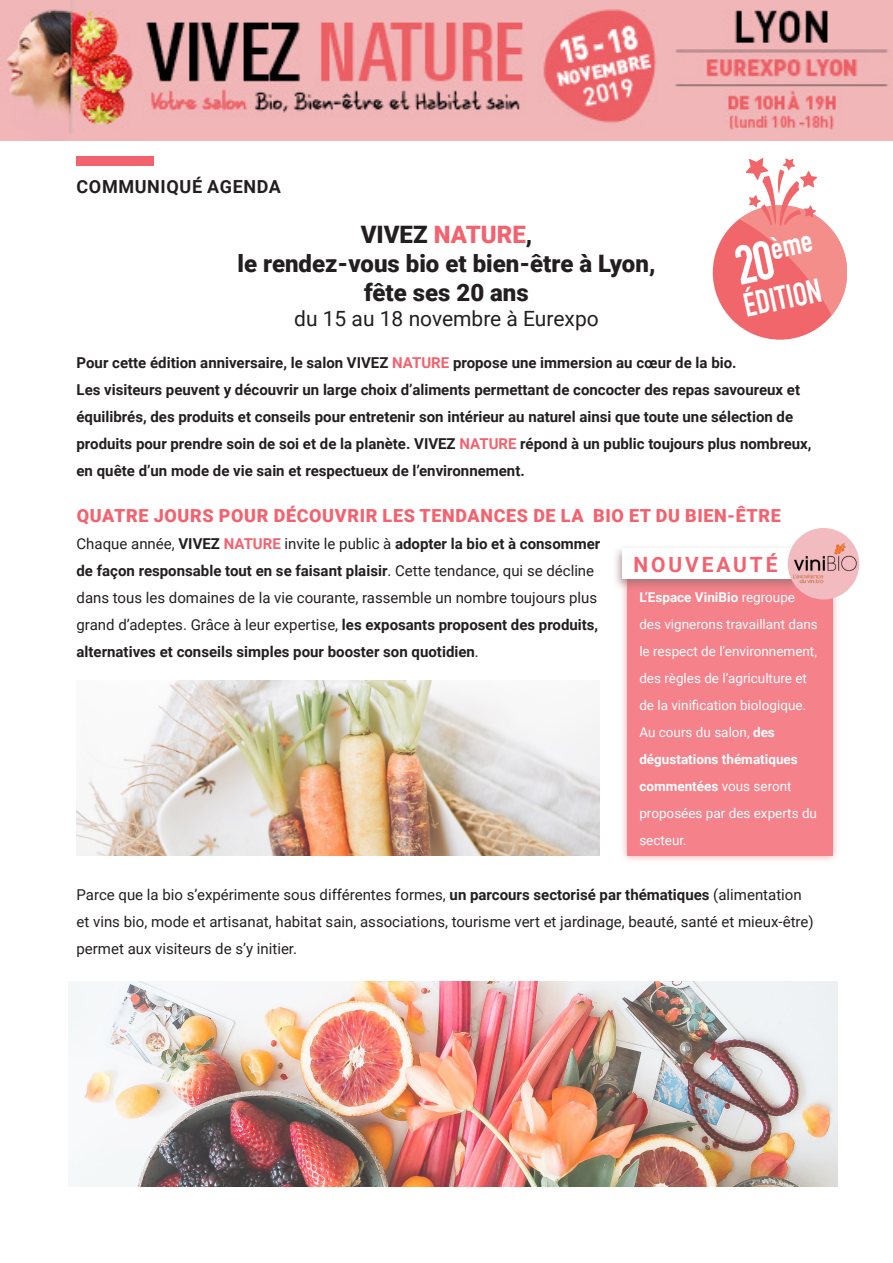
<style>
.page{position:relative;width:893px;height:1263px;background:#fff}
.page>*{position:absolute;margin:0;border:0;box-sizing:border-box;transform-origin:0 0}
.t1{font:700 32.7px "DIN Condensed";color:#fff}
.t2{font:700 31.5px "DIN Condensed";color:#fff}
.t3{font:900 24px "Roboto";color:#231f20}
.t4{font:21px "Roboto";color:#231f20}
.t5{font:700 21px "Roboto";letter-spacing:.135em;color:#f3626f}
.Sous_titre{font:900 18px "Roboto";letter-spacing:.035em;color:#f3626f}
.t6{font:700 18px "Roboto";letter-spacing:.035em;color:#231f20}
.t7{font:15px/27px "Roboto";color:#231f20}
.t8{font:700 15px/27px "Roboto";color:#231f20}
.t9{font:13.5px/27px "Roboto";color:#fff}
.s1{color:#f3626f}
.s2{font-weight:700}
.s3{font-weight:700;color:#f3626f}
.s4{font-size:54px}
</style>
<div class="page">
<img style="left:0;top:0;width:893px;height:140px">
<div style="left:76px;top:156px;width:77px;height:10px;background:#f3626f"></div>
<div style="left:619px;top:563px;width:222px;height:301px;background:#f3626f;opacity:.75"></div>
<div style="left:627px;top:572px;width:205px;height:284px;background:#f5818b"></div>
<div style="left:612px;top:544px;width:191px;height:47px;background:#8c6c6f;opacity:.66"></div>
<div style="left:622px;top:548px;width:175px;height:31px;background:#fff"></div>
<div style="left:788px;top:528px;width:71px;height:71px;background:#f2bbc0;border-radius:50%"></div>
<img style="left:788px;top:539px;width:71px;height:47px">
<img style="left:77px;top:680px;width:523px;height:176px">
<img style="left:68px;top:981px;width:770px;height:205px">
<div style="left:713px;top:205px;width:133px;height:135px;background:#f1666a;border-radius:50%"></div>
<svg style="left:739px;top:158px;width:107px;height:157px"></svg>
<p class="t6" style="left:77px;top:174px;width:206px">COMMUNIQUÉ AGENDA</p>
<p class="t3" style="left:361px;top:218px;width:173px">VIVEZ <span class="s1">NATURE</span>,</p>
<p class="t3" style="left:237px;top:247px;width:419px">le rendez-vous bio et bien-être à Lyon,</p>
<p class="t3" style="left:364px;top:276px;width:166px">fête ses 20 ans</p>
<p class="t4" style="left:294px;top:304px;width:306px">du 15 au 18 novembre à Eurexpo</p>
<p class="t8" style="left:77px;top:349px;width:662px">Pour cette édition anniversaire, le salon VIVEZ <span class="s1">NATURE</span> propose une immersion au cœur de la bio.</p>
<p class="t8" style="left:77px;top:376px;width:736px">Les visiteurs peuvent y découvrir un large choix d’aliments permettant de concocter des repas savoureux et équilibrés, des produits et conseils pour entretenir son intérieur au naturel ainsi que toute une sélection de produits pour prendre soin de soi et de la planète. VIVEZ <span class="s1">NATURE</span> répond à un public toujours plus nombreux, en quête d’un mode de vie sain et respectueux de l’environnement.</p>
<p class="Sous_titre" style="left:77px;top:503px;width:706px">QUATRE JOURS POUR DÉCOUVRIR LES TENDANCES DE LA BIO ET DU BIEN-ÊTRE</p>
<p class="t7" style="left:77px;top:530px;width:525px">Chaque année, <span class="s2">VIVEZ</span> <span class="s3">NATURE</span> invite le public à <span class="s2">adopter la bio et à consommer de façon responsable tout en se faisant plaisir</span>. Cette tendance, qui se décline dans tous les domaines de la vie courante, rassemble un nombre toujours plus grand d’adeptes. Grâce à leur expertise, <span class="s2">les exposants proposent des produits, alternatives et conseils simples pour booster son quotidien</span>.</p>
<p class="t2" style="left:730px;top:239px;width:81px;rotate:-12deg"><span class="s4">20</span>ème</p>
<p class="t1" style="left:740px;top:287px;width:80px;rotate:-12deg">ÉDITION</p>
<p class="t5" style="left:634px;top:549px;width:145px">NOUVEAUTÉ</p>
<p class="t9" style="left:639px;top:583px;width:180px"><span class="s2">L’Espace ViniBio</span> regroupe des vignerons travaillant dans le respect de l’environnement, des règles de l’agriculture et de la vinification biologique.<br>Au cours du salon, <span class="s2">des dégustations thématiques commentées</span> vous seront proposées par des experts du secteur.</p>
<p class="t7" style="left:77px;top:881px;width:738px">Parce que la bio s’expérimente sous différentes formes, <span class="s2">un parcours sectorisé par thématiques</span> (alimentation et vins bio, mode et artisanat, habitat sain, associations, tourisme vert et jardinage, beauté, santé et mieux-être) permet aux visiteurs de s’y initier.</p>
</div>
